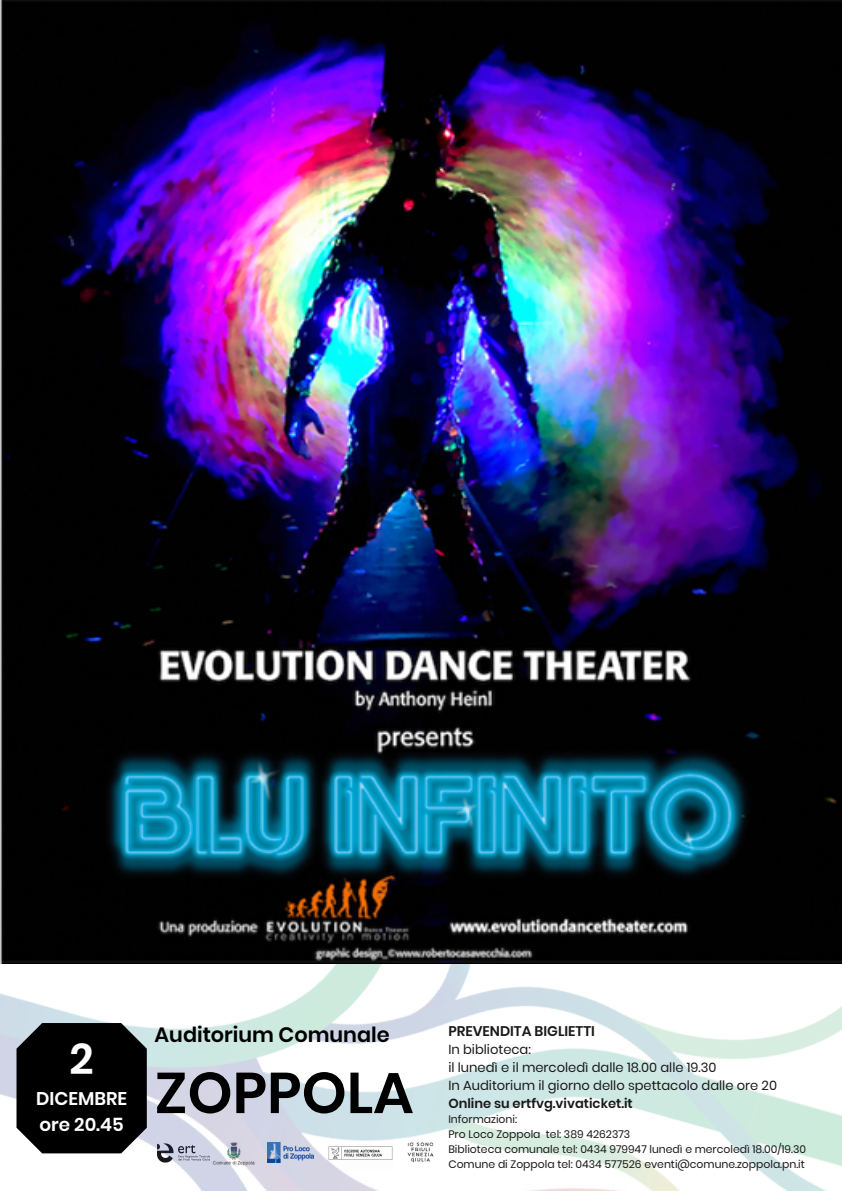
<style>
.page{position:relative;width:842px;height:1191px;background:#fff}
.page>*{position:absolute;margin:0;border:0;box-sizing:border-box;transform-origin:0 0}
.t1{font:600 57.3px "Poppins";color:#000}
.t2{font:600 42.7px "Poppins";color:#fff}
.t3{font:600 20.8px "Poppins";color:#000}
.t4{font:600 18.4px "Poppins";color:#fff}
.t5{font:600 14px "Poppins";color:#191919}
.t6{font:13.1px "Poppins";color:#191919}
.t7{font:600 13.1px "Poppins";color:#191919}
.t8{font:10.8px "Poppins";color:#191919}
</style>
<div class="page">
<img style="left:0;top:963px;width:842px;height:227px">
<svg style="left:17px;top:1022px;width:130px;height:131px;background:#131314"></svg>
<img style="left:0;top:0;width:842px;height:963px">
<p class="t2" style="left:70px;top:1029px;width:26px">2</p>
<p class="t4" style="left:36px;top:1085px;width:92px">DICEMBRE</p>
<p class="t4" style="left:40px;top:1111px;width:86px">ore 20.45</p>
<p class="t3" style="left:155px;top:1020px;width:237px">Auditorium Comunale</p>
<p class="t1" style="left:155px;top:1052px;width:260px">ZOPPOLA</p>
<p class="t5" style="left:448px;top:1021px;width:148px">PREVENDITA BIGLIETTI</p>
<p class="t6" style="left:448px;top:1039px;width:84px">In biblioteca:</p>
<p class="t6" style="left:448px;top:1057px;width:270px">il lunedì e il mercoledì dalle 18.00 alle 19.30</p>
<p class="t6" style="left:448px;top:1075px;width:330px">In Auditorium il giorno dello spettacolo dalle ore 20</p>
<p class="t7" style="left:448px;top:1093px;width:186px">Online su ertfvg.vivaticket.it</p>
<p class="t8" style="left:448px;top:1111px;width:70px">Informazioni:</p>
<p class="t8" style="left:448px;top:1126px;width:183px">Pro Loco Zoppola tel: 389 4262373</p>
<p class="t8" style="left:448px;top:1141px;width:359px">Biblioteca comunale tel: 0434 979947 lunedì e mercoledì 18.00/19.30</p>
<p class="t8" style="left:448px;top:1156px;width:358px">Comune di Zoppola tel: 0434 577526 eventi@comune.zoppola.pn.it</p>
</div>
